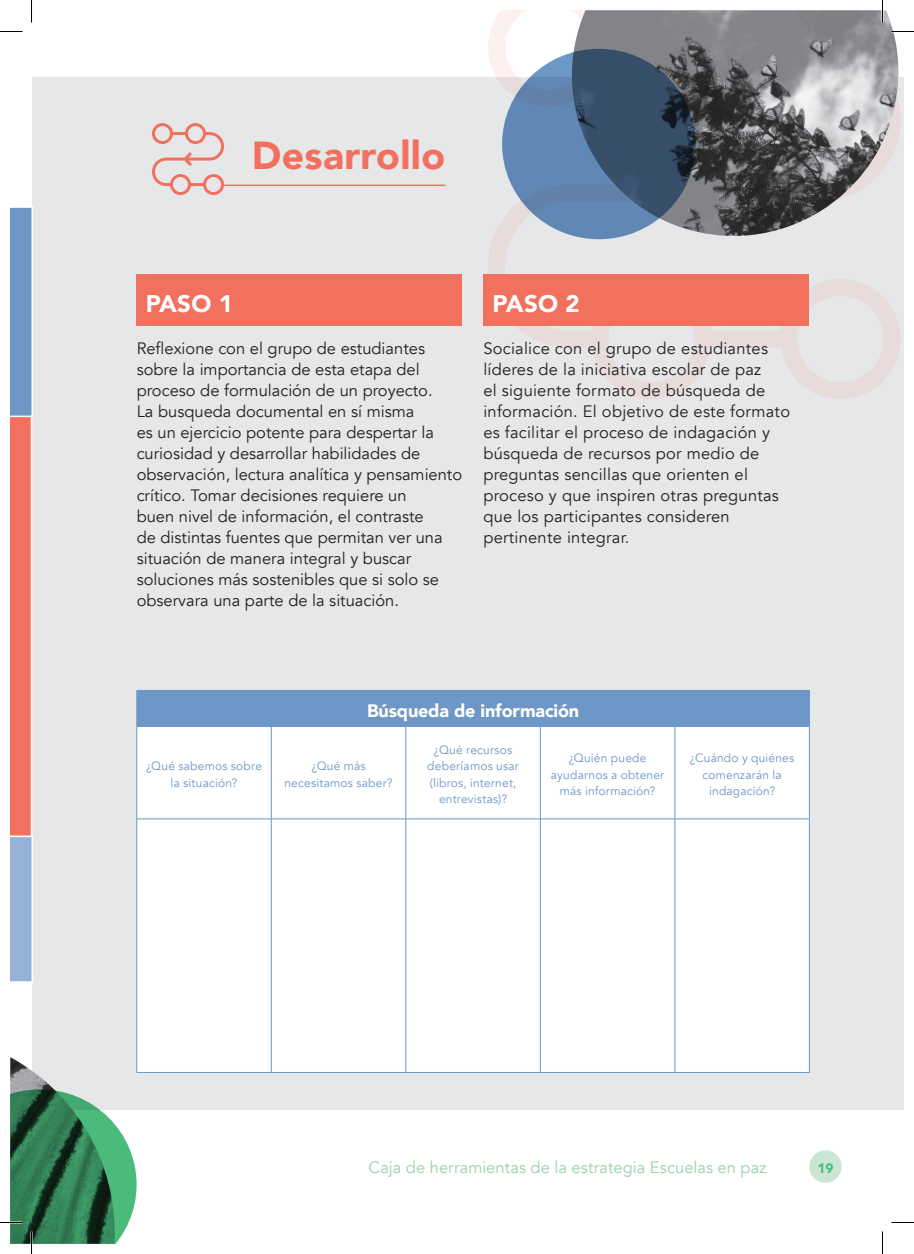
<style>
.page{position:relative;width:914px;height:1254px;background:#fff}
.page>*{position:absolute;margin:0;border:0;box-sizing:border-box;transform-origin:0 0}
.t1{font:900 39px "Avenir";letter-spacing:.01em;color:#f2715e}
.t2{font:900 24px "Avenir";letter-spacing:.01em;color:#fff}
.t3{font:900 18px "Avenir";letter-spacing:-.01em;color:#fff}
.t4{font:16.5px/21px "Avenir";color:#231f20}
.t5{font:16.5px "Avenir";letter-spacing:.005em;color:#99d2ab}
.t6{font:900 13.5px "Avenir";color:#4bbb7b}
.t7{font:12px/16.5px "Avenir";letter-spacing:.015em;color:#6c97c6;text-align:center}
</style>
<div class="page">
<div style="left:809px;top:1150px;width:32px;height:32px;background:#cae6d2;border-radius:50%"></div>
<div style="left:33px;top:78px;width:870px;height:1032px;background:#e6e7e9"></div>
<svg style="left:488px;top:10px;width:412px;height:389px"></svg>
<svg style="left:10px;top:207px;width:23px;height:775px;background:#c0919a"></svg>
<hr style="left:224px;top:185px;width:221px;height:1px;background:#f2715e">
<svg style="left:152px;top:123px;width:72px;height:72px"></svg>
<img style="left:10px;top:1057px;width:44px;height:32px">
<img style="left:565px;top:10px;width:339px;height:249px">
<svg style="left:502px;top:49px;width:193px;height:190px;background:#4b698b"></svg>
<div style="left:136px;top:275px;width:326px;height:51px;background:#f2715e"></div>
<div style="left:483px;top:275px;width:325px;height:51px;background:#f2715e"></div>
<div style="left:137px;top:690px;width:672px;height:36px;background:#6c97c6"></div>
<div style="left:137px;top:727px;width:672px;height:345px;background:#fff"></div>
<hr style="left:136px;top:690px;width:1px;height:36px;background:#6c97c6">
<hr style="left:809px;top:690px;width:1px;height:36px;background:#6c97c6">
<hr style="left:136px;top:726px;width:135px;height:1px;background:#6c97c6">
<hr style="left:136px;top:726px;width:1px;height:92px;background:#6c97c6">
<hr style="left:271px;top:726px;width:135px;height:1px;background:#6c97c6">
<hr style="left:271px;top:726px;width:1px;height:92px;background:#6c97c6">
<hr style="left:406px;top:726px;width:134px;height:1px;background:#6c97c6">
<hr style="left:405px;top:726px;width:1px;height:92px;background:#6c97c6">
<hr style="left:540px;top:726px;width:134px;height:1px;background:#6c97c6">
<hr style="left:540px;top:726px;width:1px;height:92px;background:#6c97c6">
<hr style="left:674px;top:726px;width:135px;height:1px;background:#6c97c6">
<hr style="left:674px;top:726px;width:1px;height:92px;background:#6c97c6">
<hr style="left:809px;top:726px;width:1px;height:92px;background:#6c97c6">
<hr style="left:136px;top:818px;width:135px;height:1px;background:#6c97c6">
<hr style="left:136px;top:819px;width:1px;height:253px;background:#6c97c6">
<hr style="left:271px;top:818px;width:135px;height:1px;background:#6c97c6">
<hr style="left:271px;top:819px;width:1px;height:253px;background:#6c97c6">
<hr style="left:406px;top:818px;width:134px;height:1px;background:#6c97c6">
<hr style="left:405px;top:819px;width:1px;height:253px;background:#6c97c6">
<hr style="left:540px;top:818px;width:134px;height:1px;background:#6c97c6">
<hr style="left:540px;top:819px;width:1px;height:253px;background:#6c97c6">
<hr style="left:674px;top:818px;width:135px;height:1px;background:#6c97c6">
<hr style="left:674px;top:819px;width:1px;height:253px;background:#6c97c6">
<hr style="left:809px;top:819px;width:1px;height:253px;background:#6c97c6">
<hr style="left:136px;top:1072px;width:135px;height:1px;background:#6c97c6">
<hr style="left:271px;top:1072px;width:135px;height:1px;background:#6c97c6">
<hr style="left:406px;top:1072px;width:134px;height:1px;background:#6c97c6">
<hr style="left:540px;top:1072px;width:134px;height:1px;background:#6c97c6">
<hr style="left:674px;top:1072px;width:135px;height:1px;background:#6c97c6">
<hr style="left:881px;top:0;width:2px;height:22px;background:#fff">
<svg style="left:0;top:31px;width:22px;height:1px"></svg>
<svg style="left:891px;top:31px;width:22px;height:1px"></svg>
<svg style="left:891px;top:1222px;width:22px;height:1px"></svg>
<svg style="left:31px;top:0;width:1px;height:22px"></svg>
<svg style="left:0;top:1089px;width:136px;height:165px"></svg>
<svg style="left:882px;top:0;width:1px;height:22px"></svg>
<svg style="left:882px;top:1231px;width:1px;height:23px"></svg>
<h1 class="t1" style="left:252px;top:122px;width:195px">Desarrollo</h1>
<h2 class="t2" style="left:146px;top:283px;width:89px">PASO 1</h2>
<p class="t4" style="left:137px;top:338px;width:327px">Reflexione con el grupo de estudiantes sobre la importancia de esta etapa del proceso de formulación de un proyecto.<br>La busqueda documental en sí misma<br>es un ejercicio potente para despertar la curiosidad y desarrollar habilidades de observación, lectura analítica y pensamiento crítico. Tomar decisiones requiere un<br>buen nivel de información, el contraste<br>de distintas fuentes que permitan ver una situación de manera integral y buscar soluciones más sostenibles que si solo se observara una parte de la situación.</p>
<h2 class="t2" style="left:492px;top:283px;width:89px">PASO 2</h2>
<p class="t4" style="left:483px;top:338px;width:308px">Socialice con el grupo de estudiantes líderes de la iniciativa escolar de paz<br>el siguiente formato de búsqueda de información. El objetivo de este formato es facilitar el proceso de indagación y búsqueda de recursos por medio de preguntas sencillas que orienten el proceso y que inspiren otras preguntas que los participantes consideren pertinente integrar.</p>
<p class="t3" style="left:367px;top:695px;width:214px">Búsqueda de información</p>
<p class="t7" style="left:146px;top:758px;width:117px">¿Qué sabemos sobre la situación?</p>
<p class="t7" style="left:284px;top:758px;width:110px">¿Qué más necesitamos saber?</p>
<p class="t7" style="left:427px;top:741px;width:93px">¿Qué recursos deberíamos usar (libros, internet, entrevistas)?</p>
<p class="t7" style="left:551px;top:750px;width:115px">¿Quién puede ayudarnos a obtener más información?</p>
<p class="t7" style="left:690px;top:750px;width:106px">¿Cuándo y quiénes comenzarán la indagación?</p>
<p class="t5" style="left:368px;top:1157px;width:399px">Caja de herramientas de la estrategia Escuelas en paz</p>
<p class="t6" style="left:817px;top:1157px;width:17px">19</p>
</div>
